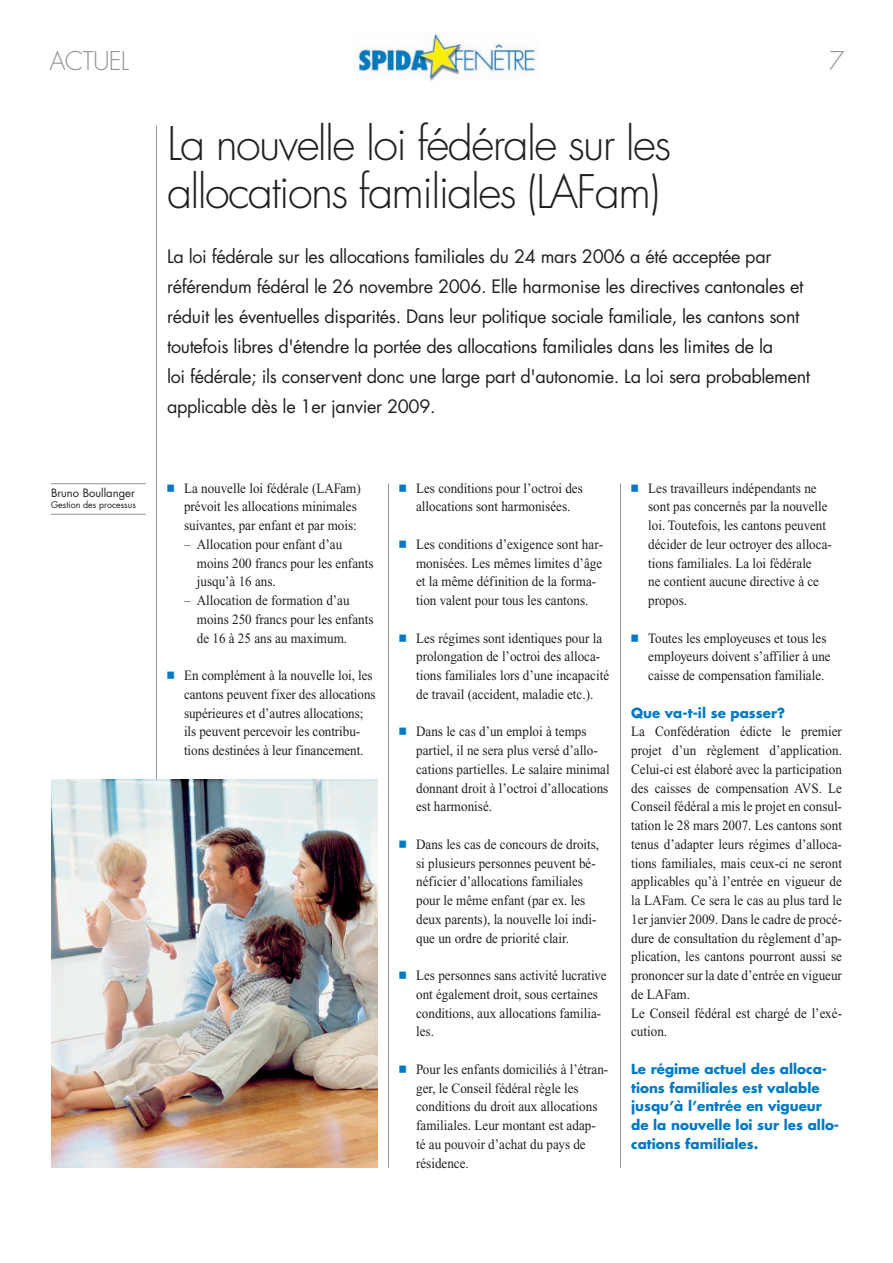
<style>
.page{position:relative;width:893px;height:1263px;background:#fff}
.page>*{position:absolute;margin:0;border:0;box-sizing:border-box;transform-origin:0 0}
.t1{font:300 45px/48px "Futura";letter-spacing:-.035em;color:#231f20}
.t2{font:300 25.2px "Futura";letter-spacing:-.03em;color:#939598}
.t3{font:18px/30px "Futura";letter-spacing:-.02em;color:#231f20}
.t4{font:14.25px/18.8px "Times New Roman";color:#231f20;scale:.92 1}
.t5{font:700 13.5px/18.8px "Futura";color:#0079c2}
.t6{font:11.25px "Futura";color:#231f20}
.t7{font:9px "Futura";color:#231f20}
</style>
<div class="page">
<hr style="left:388px;top:483px;width:1px;height:685px;background:#939598">
<hr style="left:620px;top:483px;width:1px;height:685px;background:#939598">
<hr style="left:156px;top:125px;width:1px;height:1043px;background:#939598">
<hr style="left:51px;top:483px;width:95px;height:1px;background:#939598">
<hr style="left:51px;top:514px;width:95px;height:1px;background:#939598">
<img style="left:51px;top:779px;width:327px;height:389px">
<img style="left:354px;top:32px;width:185px;height:49px">
<h2 class="t2" style="left:49px;top:49px;width:81px">ACTUEL</h2>
<p class="t6" style="left:51px;top:488px;width:85px">Bruno Boullanger</p>
<p class="t7" style="left:51px;top:501px;width:86px">Gestion des processus</p>
<h2 class="t2" style="left:829px;top:49px;width:17px">7</h2>
<h1 class="t1" style="left:167px;top:124px;width:506px">La nouvelle loi fédérale sur les allocations familiales (LAFam)</h1>
<p class="t3" style="left:167px;top:243px;width:645px">La loi fédérale sur les allocations familiales du 24 mars 2006 a été acceptée par référendum fédéral le 26 novembre 2006. Elle harmonise les directives cantonales et réduit les éventuelles disparités. Dans leur politique sociale familiale, les cantons sont toutefois libres d'étendre la portée des allocations familiales dans les limites de la<br>loi fédérale; ils conservent donc une large part d'autonomie. La loi sera probablement applicable dès le 1er janvier 2009.</p>
<p class="t4" style="left:184px;top:480px;width:194px">La nouvelle loi fédérale (LAFam) prévoit les allocations minimales suivantes, par enfant et par mois:</p>
<p class="t4" style="left:197px;top:536px;width:194px;text-indent:-13px">– Allocation pour enfant d’au moins 200 francs pour les enfants jusqu’à 16 ans.</p>
<p class="t4" style="left:197px;top:592px;width:194px;text-indent:-13px">– Allocation de formation d’au moins 250 francs pour les enfants de 16 à 25 ans au maximum.</p>
<p class="t4" style="left:184px;top:667px;width:210px">En complément à la nouvelle loi, les cantons peuvent fixer des allocations supérieures et d’autres allocations; ils peuvent percevoir les contribu&shy;tions destinées à leur financement.</p>
<p class="t4" style="left:416px;top:480px;width:183px">Les conditions pour l’octroi des allocations sont harmonisées.</p>
<p class="t4" style="left:416px;top:536px;width:205px">Les conditions d’exigence sont har&shy;monisées. Les mêmes limites d’âge et la même définition de la forma&shy;tion valent pour tous les cantons.</p>
<p class="t4" style="left:416px;top:630px;width:211px">Les régimes sont identiques pour la prolongation de l’octroi des alloca&shy;tions familiales lors d’une incapacité de travail (accident, maladie etc.).</p>
<p class="t4" style="left:416px;top:723px;width:212px">Dans le cas d’un emploi à temps partiel, il ne sera plus versé d’allo&shy;cations partielles. Le salaire minimal donnant droit à l’octroi d’allocations est harmonisé.</p>
<p class="t4" style="left:416px;top:836px;width:201px">Dans les cas de concours de droits, si plusieurs personnes peuvent bé&shy;néficier d’allocations familiales pour le même enfant (par ex. les deux parents), la nouvelle loi indi&shy;que un ordre de priorité clair.</p>
<p class="t4" style="left:416px;top:967px;width:209px">Les personnes sans activité lucrative ont également droit, sous certaines conditions, aux allocations familia&shy;les.</p>
<p class="t4" style="left:416px;top:1061px;width:210px">Pour les enfants domiciliés à l’étran&shy;ger, le Conseil fédéral règle les conditions du droit aux allocations familiales. Leur montant est adap&shy;té au pouvoir d’achat du pays de résidence.</p>
<p class="t4" style="left:648px;top:480px;width:201px">Les travailleurs indépendants ne sont pas concernés par la nouvelle loi. Toutefois, les cantons peuvent décider de leur octroyer des alloca&shy;tions familiales. La loi fédérale<br>ne contient aucune directive à ce propos.</p>
<p class="t4" style="left:648px;top:630px;width:200px">Toutes les employeuses et tous les employeurs doivent s’affilier à une caisse de compensation familiale.</p>
<p class="t5" style="left:631px;top:704px;width:156px">Que va-t-il se passer?</p>
<p class="t4" style="left:631px;top:723px;width:231px">La Confédération édicte le premier projet d’un règlement d’application.<br>Celui-ci est élaboré avec la participation des caisses de compensation AVS. Le Conseil fédéral a mis le projet en consul&shy;tation le 28 mars 2007. Les cantons sont tenus d’adapter leurs régimes d’alloca&shy;tions familiales, mais ceux-ci ne seront applicables qu’à l’entrée en vigueur de la LAFam. Ce sera le cas au plus tard le 1er janvier 2009. Dans le cadre de procé&shy;dure de consultation du règlement d’ap&shy;plication, les cantons pourront aussi se prononcer sur la date d’entrée en vigueur de LAFam.<br>Le Conseil fédéral est chargé de l’exé&shy;cution.</p>
<p class="t5" style="left:631px;top:1061px;width:210px">Le régime actuel des alloca&shy;tions familiales est valable jusqu’à l’entrée en vigueur de la nouvelle loi sur les allo&shy;cations familiales.</p>
</div>
